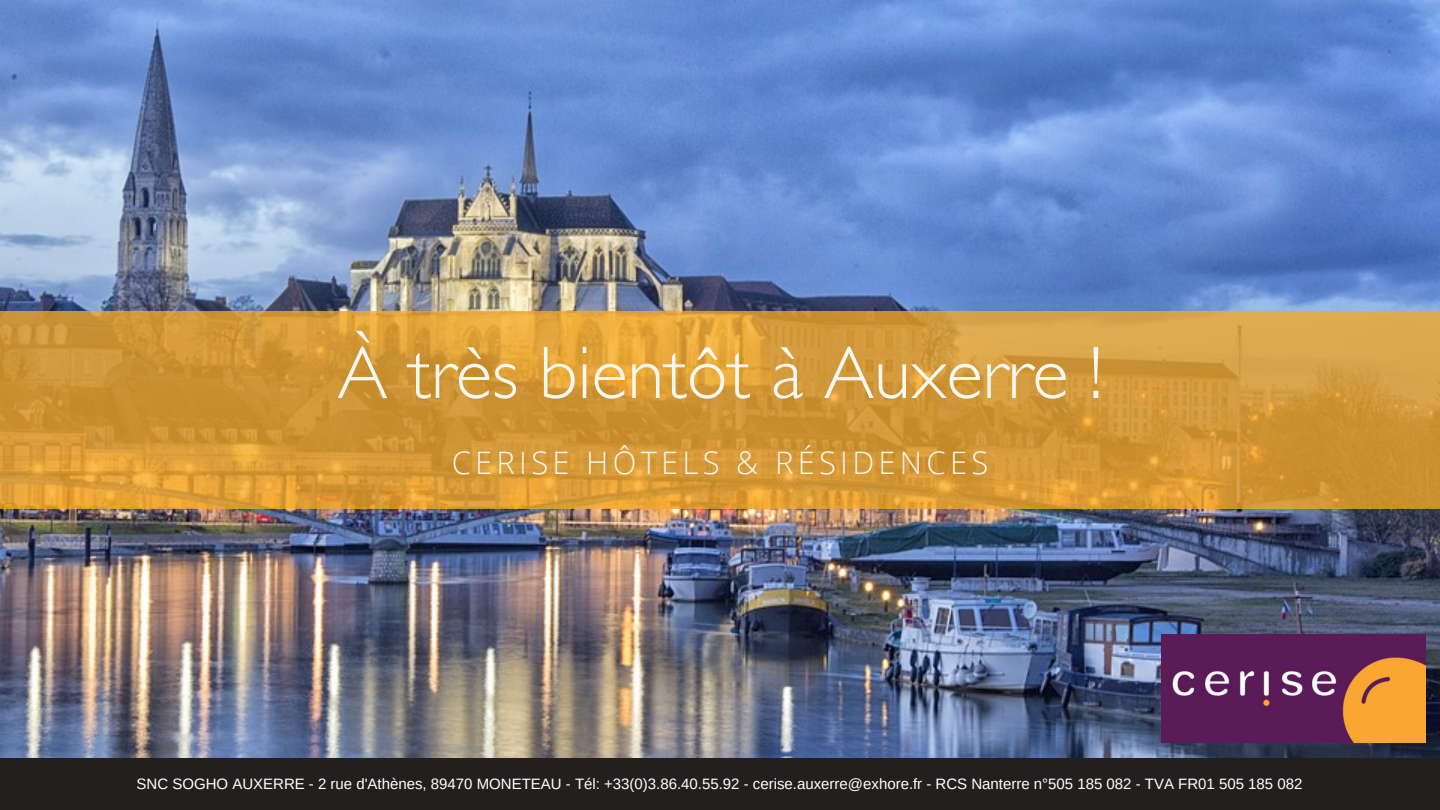
<style>
.page{position:relative;width:1440px;height:810px;background:#fff}
.page>*{position:absolute;margin:0;border:0;box-sizing:border-box;transform-origin:0 0}
.t1{font:300 75px "Gill Sans";color:#f5f7f0}
.t2{font:300 31px "Open Sans";letter-spacing:.14em;color:#f5f7f0}
.t3{font:15px "Arimo";color:#fff}
</style>
<div class="page">
<img style="left:0;top:0;width:1440px;height:758px">
<svg style="left:0;top:311px;width:1440px;height:197px;background:#d49938"></svg>
<img style="left:1161px;top:634px;width:264px;height:108px">
<div style="left:0;top:758px;width:1440px;height:52px;background:#231f1f"></div>
<h1 class="t1" style="left:337px;top:331px;width:767px">À très bientôt à Auxerre !</h1>
<h2 class="t2" style="left:452px;top:441px;width:538px">CERISE HÔTELS &amp; RÉSIDENCES</h2>
<p class="t3" style="left:137px;top:775px;width:1167px">SNC SOGHO AUXERRE - 2 rue d'Athènes, 89470 MONETEAU - Tél: +33(0)3.86.40.55.92 - cerise.auxerre@exhore.fr - RCS Nanterre n°505 185 082 - TVA FR01 505 185 082</p>
</div>
